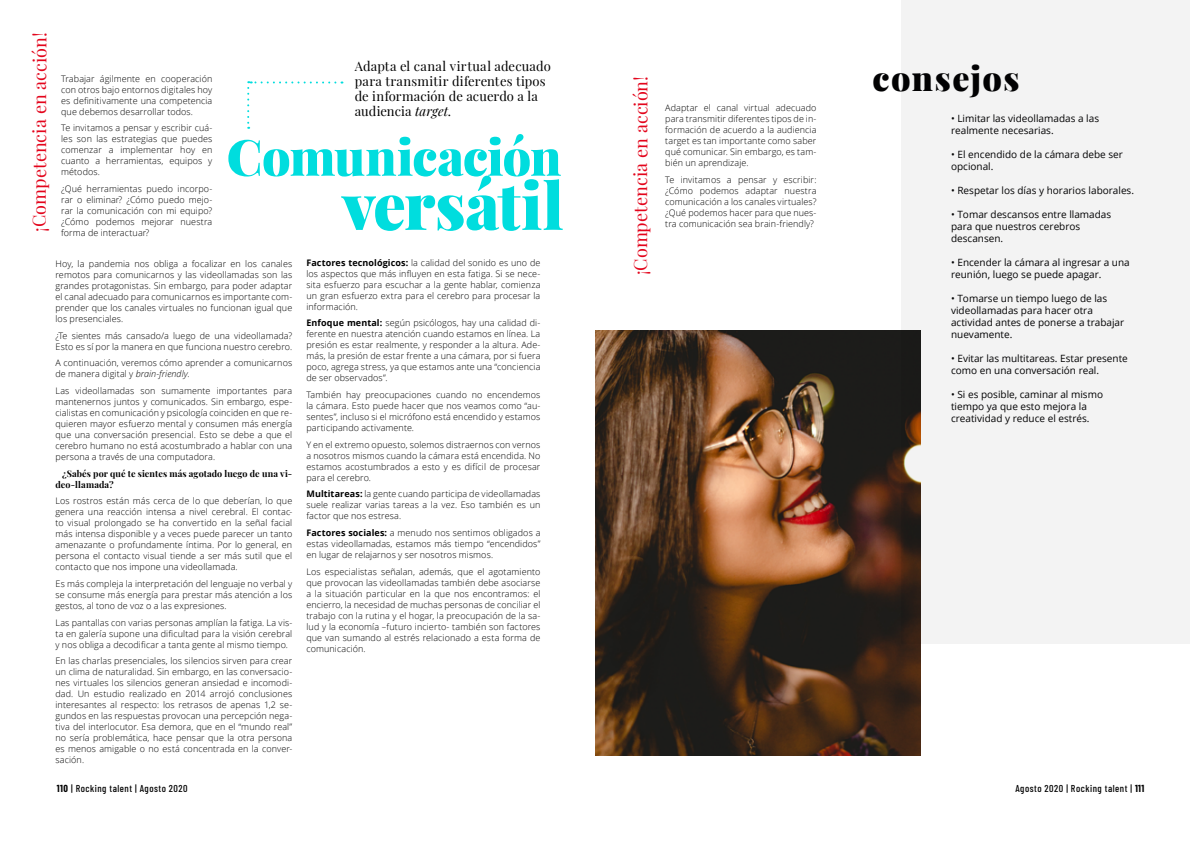
<style>
.page{position:relative;width:1191px;height:842px;background:#fff}
.page>*{position:absolute;margin:0;border:0;box-sizing:border-box;transform-origin:0 0}
.t1{font:900 65px "Playfair Display";letter-spacing:-.01em;color:#00ddde}
.t2{font:900 50px "Playfair Display";letter-spacing:-.02em;color:#00ddde}
.t3{font:900 34px "Playfair Display";letter-spacing:.04em;color:#020203}
.t4{font:18px "Playfair Display";letter-spacing:-.005em;color:#e3051c}
.t5{font:13px/15px "Playfair Display";letter-spacing:.01em;color:#000}
.t6{font:10px/12px "Open Sans";color:#020203}
.t7{font:500 10px "Barlow Condensed";letter-spacing:.05em;color:#000}
.t8{font:300 9px/11px "Open Sans";letter-spacing:.01em;color:#000;text-align:justify}
.t9{font:700 9px/11px "Playfair Display";letter-spacing:.01em;color:#000}
.s1{font-style:italic}
.s2{font-weight:700}
</style>
<div class="page">
<svg style="left:247px;top:81px;width:88px;height:48px"></svg>
<img style="left:595px;top:330px;width:326px;height:425px">
<div style="left:901px;top:0;width:288px;height:644px;background:#f3f3f3"></div>
<h3 class="t4" style="left:25px;top:232px;width:201px;rotate:-90deg">¡Competencia en acción!</h3>
<p class="t8" style="left:61px;top:73px;width:153px">Trabajar ágilmente en cooperación con otros bajo entornos digitales hoy es definitivamente una competencia que debemos desarrollar todos.</p>
<p class="t8" style="left:61px;top:122px;width:153px">Te invitamos a pensar y escribir cuá&shy;les son las estrategias que puedes comenzar a implementar hoy en cuanto a herramientas, equipos y métodos.</p>
<p class="t8" style="left:61px;top:183px;width:153px">¿Qué herramientas puedo incorpo&shy;rar o eliminar? ¿Cómo puedo mejo&shy;rar la comunicación con mi equipo? ¿Cómo podemos mejorar nuestra forma de interactuar?</p>
<h3 class="t5" style="left:355px;top:58px;width:197px">Adapta el canal virtual adecuado para transmitir diferentes tipos de información de acuerdo a la audiencia <span class="s1">target</span>.</h3>
<h2 class="t2" style="left:227px;top:118px;width:336px">Comunicación</h2>
<h1 class="t1" style="left:342px;top:155px;width:223px">versátil</h1>
<p class="t8" style="left:55px;top:258px;width:238px">Hoy, la pandemia nos obliga a focalizar en los canales remotos para comunicarnos y las videollamadas son las grandes protagonistas. Sin embargo, para poder adaptar el canal adecuado para comunicarnos es importante com&shy;prender que los canales virtuales no funcionan igual que los presenciales.</p>
<p class="t8" style="left:55px;top:330px;width:238px">¿Te sientes más cansado/a luego de una videollamada?<br>Esto es sí por la manera en que funciona nuestro cerebro.</p>
<p class="t8" style="left:55px;top:357px;width:238px">A continuación, veremos cómo aprender a comunicarnos de manera digital y <span class="s1">brain-friendly.</span></p>
<p class="t8" style="left:55px;top:385px;width:238px">Las videollamadas son sumamente importantes para mantenernos juntos y comunicados. Sin embargo, espe&shy;cialistas en comunicación y psicología coinciden en que re&shy;quieren mayor esfuerzo mental y consumen más energía que una conversación presencial. Esto se debe a que el cerebro humano no está acostumbrado a hablar con una persona a través de una computadora.</p>
<p class="t9" style="left:55px;top:467px;width:238px;text-indent:7px">¿Sabés por qué te sientes más agotado luego de una vi&shy;deo-llamada?</p>
<p class="t8" style="left:55px;top:495px;width:238px">Los rostros están más cerca de lo que deberían, lo que genera una reacción intensa a nivel cerebral. El contac&shy;to visual prolongado se ha convertido en la señal facial más intensa disponible y a veces puede parecer un tanto amenazante o profundamente íntima. Por lo general, en persona el contacto visual tiende a ser más sutil que el contacto que nos impone una videollamada.</p>
<p class="t8" style="left:55px;top:578px;width:238px">Es más compleja la interpretación del lenguaje no verbal y se consume más energía para prestar más atención a los gestos, al tono de voz o a las expresiones.</p>
<p class="t8" style="left:55px;top:617px;width:238px">Las pantallas con varias personas amplían la fatiga. La vis&shy;ta en galería supone una dificultad para la visión cerebral y nos obliga a decodificar a tanta gente al mismo tiempo.</p>
<p class="t8" style="left:55px;top:655px;width:238px">En las charlas presenciales, los silencios sirven para crear un clima de naturalidad. Sin embargo, en las conversacio&shy;nes virtuales los silencios generan ansiedad e incomodi&shy;dad. Un estudio realizado en 2014 arrojó conclusiones interesantes al respecto: los retrasos de apenas 1,2 se&shy;gundos en las respuestas provocan una percepción nega&shy;tiva del interlocutor. Esa demora, que en el “mundo real” no sería problemática, hace pensar que la otra persona es menos amigable o no está concentrada en la conver&shy;sación.</p>
<p class="t8" style="left:306px;top:257px;width:235px"><span class="s2">Factores tecnológicos:</span> la calidad del sonido es uno de los aspectos que más influyen en esta fatiga. Si se nece&shy;sita esfuerzo para escuchar a la gente hablar, comienza un gran esfuerzo extra para el cerebro para procesar la información.</p>
<p class="t8" style="left:306px;top:317px;width:235px"><span class="s2">Enfoque mental:</span> según psicólogos, hay una calidad di&shy;ferente en nuestra atención cuando estamos en línea. La presión es estar realmente, y responder a la altura. Ade&shy;más, la presión de estar frente a una cámara, por si fuera poco, agrega stress, ya que estamos ante una “conciencia de ser observados”.</p>
<p class="t8" style="left:306px;top:389px;width:235px">También hay preocupaciones cuando no encendemos la cámara. Esto puede hacer que nos veamos como “au&shy;sentes”, incluso si el micrófono está encendido y estamos participando activamente.</p>
<p class="t8" style="left:306px;top:439px;width:235px">Y en el extremo opuesto, solemos distraernos con vernos a nosotros mismos cuando la cámara está encendida. No estamos acostumbrados a esto y es difícil de procesar para el cerebro.</p>
<p class="t8" style="left:306px;top:488px;width:235px"><span class="s2">Multitareas:</span> la gente cuando participa de videollamadas suele realizar varias tareas a la vez. Eso también es un factor que nos estresa.</p>
<p class="t8" style="left:306px;top:527px;width:235px"><span class="s2">Factores sociales:</span> a menudo nos sentimos obligados a estas videollamadas, estamos más tiempo “encendidos” en lugar de relajarnos y ser nosotros mismos.</p>
<p class="t8" style="left:306px;top:566px;width:235px">Los especialistas señalan, además, que el agotamiento que provocan las videollamadas también debe asociarse a la situación particular en la que nos encontramos: el encierro, la necesidad de muchas personas de conciliar el trabajo con la rutina y el hogar, la preocupación de la sa&shy;lud y la economía –futuro incierto- también son factores que van sumando al estrés relacionado a esta forma de comunicación.</p>
<h3 class="t4" style="left:626px;top:275px;width:201px;rotate:-90deg">¡Competencia en acción!</h3>
<p class="t8" style="left:665px;top:102px;width:153px">Adaptar el canal virtual adecuado para transmitir diferentes tipos de in&shy;formación de acuerdo a la audiencia target es tan importante como saber qué comunicar. Sin embargo, es tam&shy;bién un aprendizaje.</p>
<p class="t8" style="left:665px;top:174px;width:153px">Te invitamos a pensar y escribir: ¿Cómo podemos adaptar nuestra comunicación a los canales virtuales? ¿Qué podemos hacer para que nues&shy;tra comunicación sea brain-friendly?</p>
<h3 class="t3" style="left:872px;top:52px;width:148px">consejos</h3>
<p class="t6" style="left:951px;top:112px;width:150px">• Limitar las videollamadas a las realmente necesarias.</p>
<p class="t6" style="left:951px;top:148px;width:173px">• El encendido de la cámara debe ser opcional.</p>
<p class="t6" style="left:951px;top:184px;width:184px">• Respetar los días y horarios laborales.</p>
<p class="t6" style="left:951px;top:208px;width:162px">• Tomar descansos entre llamadas para que nuestros cerebros descansen.</p>
<p class="t6" style="left:951px;top:256px;width:180px">• Encender la cámara al ingresar a una reunión, luego se puede apagar.</p>
<p class="t6" style="left:951px;top:292px;width:175px">• Tomarse un tiempo luego de las videollamadas para hacer otra actividad antes de ponerse a trabajar nuevamente.</p>
<p class="t6" style="left:951px;top:352px;width:178px">• Evitar las multitareas. Estar presente como en una conversación real.</p>
<p class="t6" style="left:951px;top:388px;width:153px">• Si es posible, caminar al mismo tiempo ya que esto mejora la creatividad y reduce el estrés.</p>
<p class="t7" style="left:57px;top:781px;width:132px"><span class="s2">110</span> | Rocking talent | Agosto 2020</p>
<p class="t7" style="left:1015px;top:781px;width:130px">Agosto 2020 | Rocking talent | <span class="s2">111</span></p>
</div>
